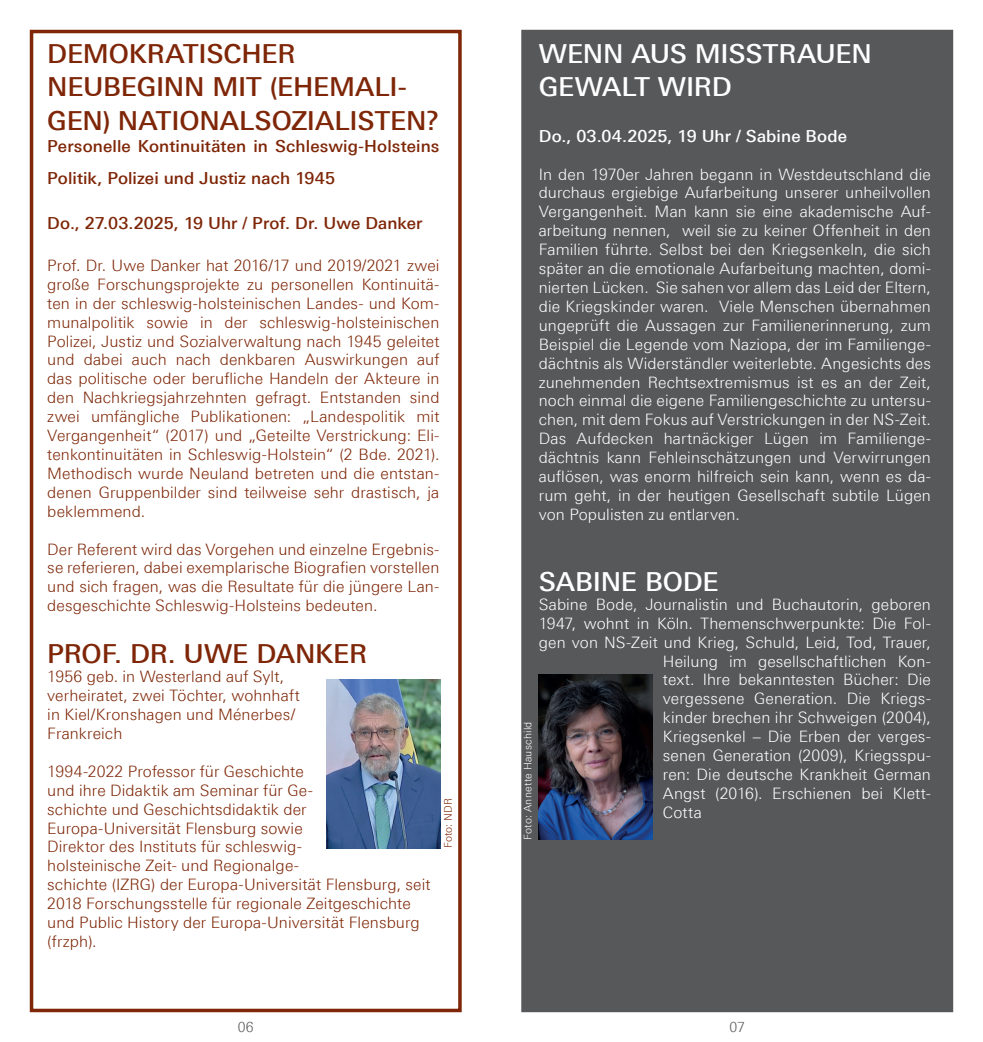
<style>
.page{position:relative;width:983px;height:1042px;background:#fff}
.page>*{position:absolute;margin:0;border:0;box-sizing:border-box;transform-origin:0 0}
.t1{font:500 26.25px/33.2px "LT Univers Basic";letter-spacing:-.01em;color:#7e2607}
.t2{font:500 26.25px/33.2px "LT Univers Basic";letter-spacing:-.01em;color:#fff}
.t3{font:500 16.62px/31.5px "LT Univers Basic";letter-spacing:.005em;color:#7e2607}
.t4{font:500 16.62px "LT Univers Basic";letter-spacing:.005em;color:#fff}
.t5{font:300 15.75px/18.9px "LT Univers Basic";letter-spacing:.005em;color:#7e2607;text-align:justify}
.t6{font:300 15.75px/18.9px "LT Univers Basic";letter-spacing:.01em;color:#fff;text-align:justify}
.t7{font:300 14px "LT Univers Basic";color:#57585a}
.t8{font:300 10.5px "LT Univers Basic";letter-spacing:.02em;color:#fff}
.t9{font:300 10.5px "LT Univers Basic";letter-spacing:.015em;color:#7e2607}
</style>
<div class="page">
<svg style="left:29px;top:29px;width:433px;height:984px"></svg>
<img style="left:326px;top:680px;width:114px;height:168px">
<div style="left:521px;top:29px;width:433px;height:984px;background:#57585a"></div>
<img style="left:538px;top:675px;width:114px;height:165px">
<h1 class="t1" style="left:47px;top:37px;width:393px">DEMOKRATISCHER<br>NEUBEGINN MIT (EHEMALI-<br>GEN) NATIONALSOZIALISTEN?</h1>
<p class="t3" style="left:47px;top:131px;width:393px">Personelle Kontinuitäten in Schleswig-Holsteins<br>Politik, Polizei und Justiz nach 1945</p>
<p class="t3" style="left:47px;top:208px;width:377px">Do., 27.03.2025, 19 Uhr / Prof. Dr. Uwe Danker</p>
<p class="t5" style="left:47px;top:256px;width:393px">Prof. Dr. Uwe Danker hat 2016/17 und 2019/2021 zwei große Forschungsprojekte zu personellen Kontinuitä&shy;ten in der schleswig-holsteinischen Landes- und Kom&shy;munalpolitik sowie in der schleswig-holsteinischen Polizei, Justiz und Sozialverwaltung nach 1945 geleitet und dabei auch nach denkbaren Auswirkungen auf das politische oder berufliche Handeln der Akteure in den Nachkriegsjahrzehnten gefragt. Entstanden sind zwei umfängliche Publikationen: „Landespolitik mit Vergangenheit“ (2017) und „Geteilte Verstrickung: Eli&shy;tenkontinuitäten in Schleswig-Holstein“ (2 Bde. 2021).<br>Methodisch wurde Neuland betreten und die entstan&shy;denen Gruppenbilder sind teilweise sehr drastisch, ja beklemmend.</p>
<p class="t5" style="left:47px;top:539px;width:393px">Der Referent wird das Vorgehen und einzelne Ergebnis&shy;se referieren, dabei exemplarische Biografien vorstellen und sich fragen, was die Resultate für die jüngere Lan&shy;desgeschichte Schleswig-Holsteins bedeuten.</p>
<h1 class="t1" style="left:47px;top:637px;width:321px">PROF. DR. UWE DANKER</h1>
<p class="t5" style="left:47px;top:667px;width:254px;text-align:left">1956 geb. in Westerland auf Sylt, verheiratet, zwei Töchter, wohnhaft in Kiel/Kronshagen und Ménerbes/<br>Frankreich</p>
<p class="t5" style="left:47px;top:761px;width:385px;text-align:left">1994-2022 Professor für Geschichte<br>und ihre Didaktik am Seminar für Ge-<br>schichte und Geschichtsdidaktik der Europa-Universität Flensburg sowie<br>Direktor des Instituts für schleswig-<br>holsteinische Zeit- und Regionalge-<br>schichte (IZRG) der Europa-Universität Flensburg, seit 2018 Forschungsstelle für regionale Zeitgeschichte und Public History der Europa-Universität Flensburg (frzph).</p>
<p class="t9" style="left:441px;top:848px;width:52px;rotate:-90deg">Foto: NDR</p>
<h1 class="t2" style="left:538px;top:37px;width:334px">WENN AUS MISSTRAUEN<br>GEWALT WIRD</h1>
<p class="t4" style="left:538px;top:126px;width:309px">Do., 03.04.2025, 19 Uhr / Sabine Bode</p>
<p class="t6" style="left:538px;top:164px;width:393px">In den 1970er Jahren begann in Westdeutschland die durchaus ergiebige Aufarbeitung unserer unheilvollen Vergangenheit. Man kann sie eine akademische Auf&shy;arbeitung nennen, weil sie zu keiner Offenheit in den Familien führte. Selbst bei den Kriegsenkeln, die sich später an die emotionale Aufarbeitung machten, domi&shy;nierten Lücken. Sie sahen vor allem das Leid der Eltern, die Kriegskinder waren. Viele Menschen übernahmen ungeprüft die Aussagen zur Familienerinnerung, zum Beispiel die Legende vom Naziopa, der im Familienge&shy;dächtnis als Widerständler weiterlebte. Angesichts des zunehmenden Rechtsextremismus ist es an der Zeit, noch einmal die eigene Familiengeschichte zu untersu&shy;chen, mit dem Fokus auf Verstrickungen in der NS-Zeit.<br>Das Aufdecken hartnäckiger Lügen im Familienge&shy;dächtnis kann Fehleinschätzungen und Verwirrungen auflösen, was enorm hilfreich sein kann, wenn es da&shy;rum geht, in der heutigen Gesellschaft subtile Lügen von Populisten zu entlarven.</p>
<h1 class="t2" style="left:538px;top:565px;width:181px">SABINE BODE</h1>
<p class="t6" style="left:538px;top:595px;width:393px">Sabine Bode, Journalistin und Buchautorin, geboren</p>
<p class="t6" style="left:538px;top:613px;width:393px">1947, wohnt in Köln. Themenschwerpunkte: Die Fol-</p>
<p class="t6" style="left:538px;top:632px;width:393px">gen von NS-Zeit und Krieg, Schuld, Leid, Tod, Trauer,</p>
<p class="t6" style="left:662px;top:651px;width:269px">Heilung im gesellschaftlichen Kon-</p>
<p class="t6" style="left:662px;top:670px;width:269px">text. Ihre bekanntesten Bücher: Die</p>
<p class="t6" style="left:662px;top:689px;width:269px">vergessene Generation. Die Kriegs-</p>
<p class="t6" style="left:662px;top:708px;width:269px">kinder brechen ihr Schweigen (2004),</p>
<p class="t6" style="left:662px;top:727px;width:269px">Kriegsenkel – Die Erben der verges-</p>
<p class="t6" style="left:662px;top:746px;width:269px">senen Generation (2009), Kriegsspu-</p>
<p class="t6" style="left:662px;top:765px;width:269px">ren: Die deutsche Krankheit German</p>
<p class="t6" style="left:662px;top:784px;width:269px">Angst (2016). Erschienen bei Klett-</p>
<p class="t6" style="left:662px;top:802px;width:40px">Cotta</p>
<p class="t8" style="left:521px;top:840px;width:120px;rotate:-90deg">Foto: Annette Hauschild</p>
<p class="t7" style="left:237px;top:1018px;width:18px">06</p>
<p class="t7" style="left:729px;top:1018px;width:17px">07</p>
</div>
